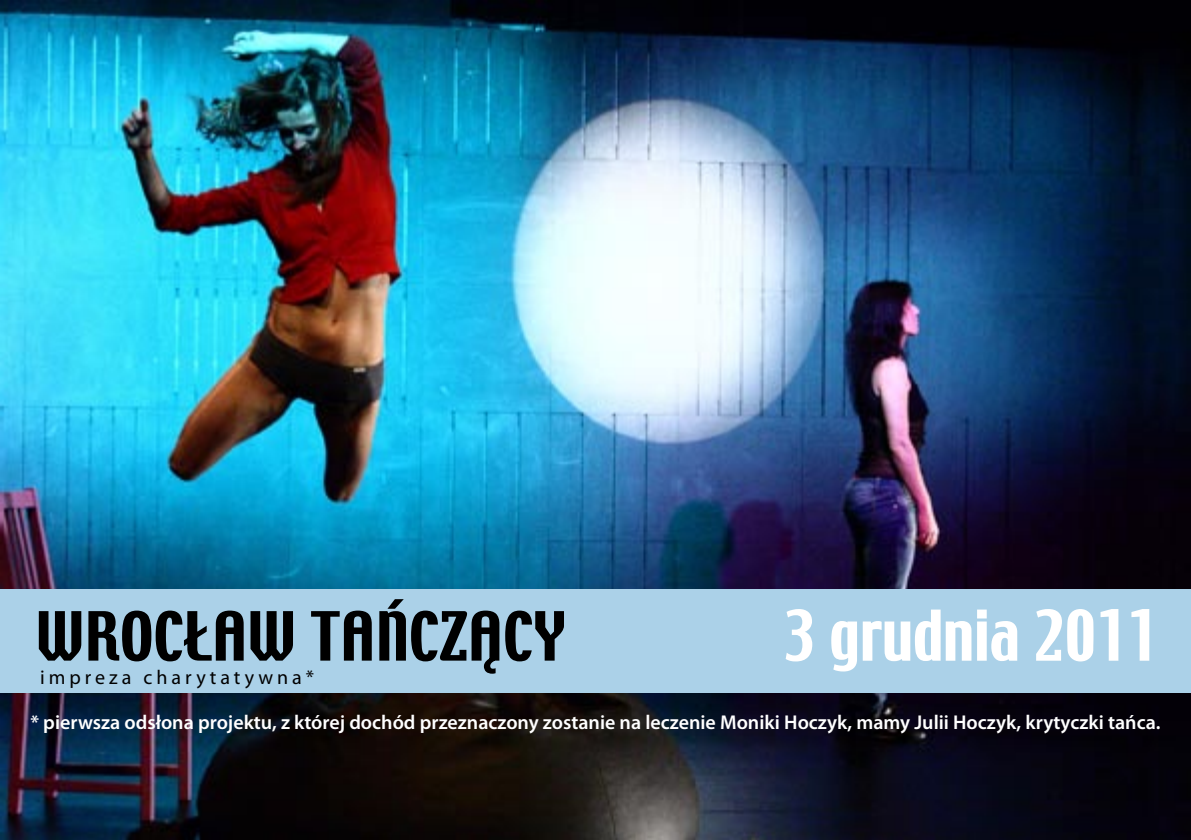
<style>
.page{position:relative;width:1191px;height:840px;background:#fff}
.page>*{position:absolute;margin:0;border:0;box-sizing:border-box;transform-origin:0 0}
.t1{font:62px "Techno";color:#fff}
.t2{font:60px "Techno";letter-spacing:.01em;color:#000}
.t3{font:600 20px "Myriad Pro";color:#fff}
.t4{font:20px "Myriad Pro";letter-spacing:.2em;color:#000}
</style>
<div class="page">
<img style="left:0;top:0;width:1191px;height:839px">
<div style="left:0;top:589px;width:1191px;height:103px;background:#abd1e8"></div>
<p class="t2" style="left:36px;top:595px;width:531px">WROCŁAW TAŃCZĄCY</p>
<p class="t4" style="left:40px;top:666px;width:276px">impreza charytatywna*</p>
<p class="t1" style="left:784px;top:593px;width:375px">3 grudnia 2011</p>
<p class="t3" style="left:30px;top:710px;width:1131px">* pierwsza odsłona projektu, z której dochód przeznaczony zostanie na leczenie Moniki Hoczyk, mamy Julii Hoczyk, krytyczki tańca.</p>
</div>
